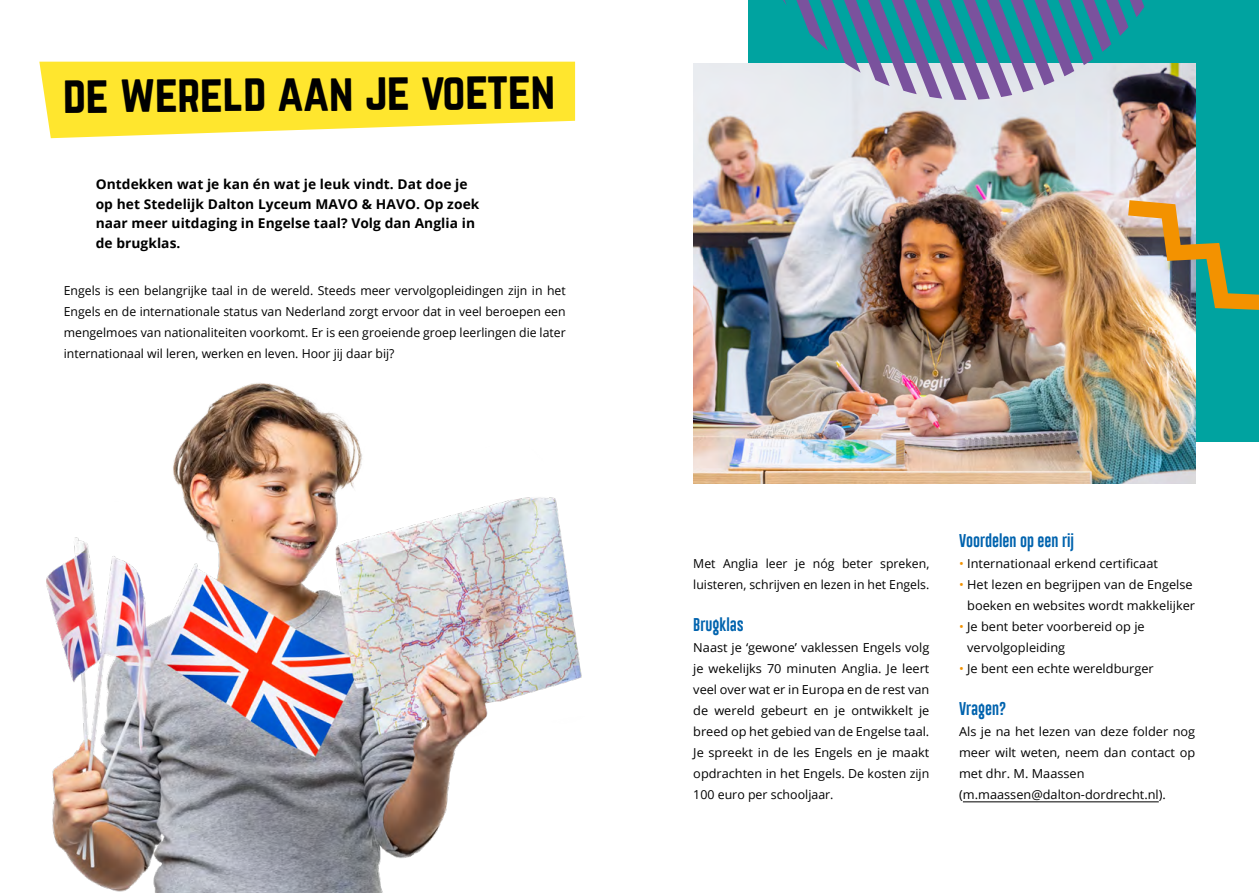
<style>
.page{position:relative;width:1259px;height:893px;background:#fff}
.page>*{position:absolute;margin:0;border:0;box-sizing:border-box;transform-origin:0 0}
.t1{font:46.5px "Norwester";letter-spacing:-.02em;color:#000}
.t2{font:700 13.5px/19.5px "Open Sans";letter-spacing:.005em;color:#000}
.t3{font:13.5px "Gobold Lowplus";color:#0063ae}
.t4{font:12.3px/21px "Open Sans";color:#000}
.s1{color:#f39200}
</style>
<div class="page">
<svg style="left:39px;top:62px;width:536px;height:76px;background:#ffe947"></svg>
<div style="left:748px;top:0;width:511px;height:442px;background:#00a3a0"></div>
<img style="left:693px;top:64px;width:502px;height:420px">
<svg style="left:1128px;top:200px;width:131px;height:110px"></svg>
<svg style="left:748px;top:0;width:396px;height:100px"></svg>
<hr style="left:963px;top:802px;width:195px;height:1px;background:#000">
<img style="left:46px;top:383px;width:536px;height:510px">
<h1 class="t1" style="left:63px;top:70px;width:494px">DE WERELD AAN JE VOETEN</h1>
<p class="t2" style="left:96px;top:174px;width:385px">Ontdekken wat je kan én wat je leuk vindt. Dat doe je op het Stedelijk Dalton Lyceum MAVO &amp; HAVO. Op zoek naar meer uitdaging in Engelse taal? Volg dan Anglia in de brugklas.</p>
<p class="t4" style="left:64px;top:280px;width:503px;text-align:justify">Engels is een belangrijke taal in de wereld. Steeds meer vervolgopleidingen zijn in het Engels en de internationale status van Nederland zorgt ervoor dat in veel beroepen een mengelmoes van nationaliteiten voorkomt. Er is een groeiende groep leerlingen die later internationaal wil leren, werken en leven. Hoor jij daar bij?</p>
<p class="t4" style="left:693px;top:553px;width:238px">Met Anglia leer je nóg beter spreken, luisteren, schrijven en lezen in het Engels.</p>
<p class="t3" style="left:693px;top:616px;width:52px">Brugklas</p>
<p class="t4" style="left:693px;top:637px;width:238px;text-align:justify">Naast je ‘gewone’ vaklessen Engels volg je wekelijks 70 minuten Anglia. Je leert veel over wat er in Europa en de rest van de wereld gebeurt en je ontwikkelt je breed op het gebied van de Engelse taal.<br>Je spreekt in de les Engels en je maakt opdrachten in het Engels. De kosten zijn 100 euro per schooljaar.</p>
<p class="t3" style="left:959px;top:532px;width:116px">Voordelen op een rij</p>
<p class="t4" style="left:959px;top:553px;width:200px"><span class="s1">•</span> Internationaal erkend certificaat</p>
<p class="t4" style="left:959px;top:574px;width:237px;text-align:right"><span class="s1">•</span> Het lezen en begrijpen van de Engelse boeken en websites wordt makkelijker</p>
<p class="t4" style="left:967px;top:616px;width:179px;text-indent:-8px"><span class="s1">•</span> Je bent beter voorbereid op je vervolgopleiding</p>
<p class="t4" style="left:959px;top:658px;width:196px"><span class="s1">•</span> Je bent een echte wereldburger</p>
<p class="t3" style="left:959px;top:700px;width:49px">Vragen?</p>
<p class="t4" style="left:959px;top:721px;width:238px">Als je na het lezen van deze folder nog meer wilt weten, neem dan contact op met dhr. M. Maassen (m.maassen@dalton-dordrecht.nl).</p>
</div>
